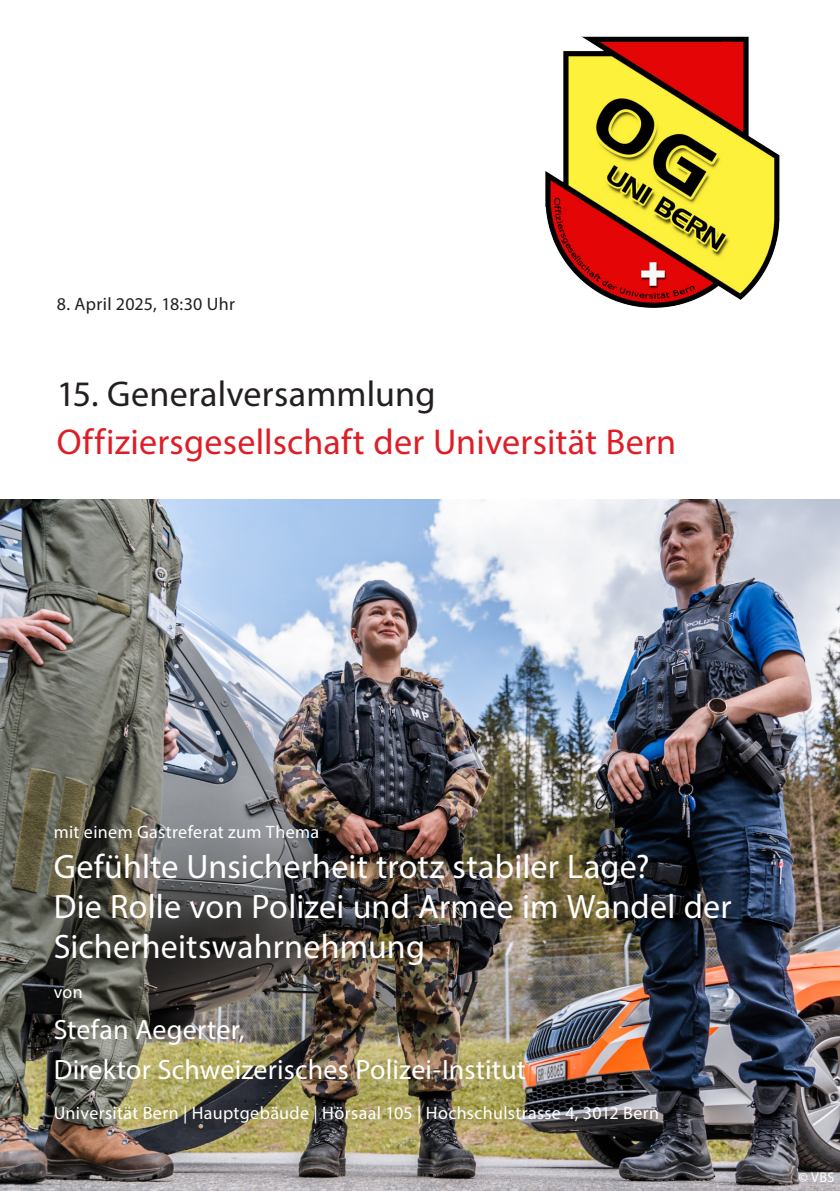
<style>
.page{position:relative;width:840px;height:1191px;background:#fff}
.page>*{position:absolute;margin:0;border:0;box-sizing:border-box;transform-origin:0 0}
.Headline{font:36px "Myriad Pro";letter-spacing:.005em;color:#de1e27}
.Headline-2{font:36px "Myriad Pro";letter-spacing:.005em;color:#231f20}
.Umschlag_Untertitel{font:34px/40px "Myriad Pro";letter-spacing:.005em;color:#fff}
.Umschlag_Untertitel-2{font:28px "Myriad Pro";letter-spacing:.005em;color:#fff}
.Umschlag_Untertitel-3{font:18px "Myriad Pro";letter-spacing:.02em;color:#fff}
.Umschlag_Untertitel-4{font:18px "Myriad Pro";letter-spacing:.015em;color:#231f20}
.Umschlag_Untertitel-5{font:14px "Myriad Pro";color:#fff}
</style>
<div class="page">
<img style="left:545px;top:36px;width:235px;height:272px">
<img style="left:0;top:499px;width:839px;height:692px">
<p class="Umschlag_Untertitel-4" style="left:57px;top:292px;width:180px">8. April 2025, 18:30 Uhr</p>
<p class="Headline-2" style="left:57px;top:371px;width:380px">15. Generalversammlung</p>
<p class="Headline" style="left:57px;top:419px;width:620px">Offiziersgesellschaft der Universität Bern</p>
<p class="Umschlag_Untertitel-3" style="left:54px;top:821px;width:267px">mit einem Gastreferat zum Thema</p>
<p class="Umschlag_Untertitel" style="left:54px;top:846px;width:597px">Gefühlte Unsicherheit trotz stabiler Lage?</p>
<p class="Umschlag_Untertitel" style="left:54px;top:886px;width:679px">Die Rolle von Polizei und Armee im Wandel der<br>Sicherheitswahrnehmung</p>
<p class="Umschlag_Untertitel-3" style="left:54px;top:981px;width:31px">von</p>
<p class="Umschlag_Untertitel-2" style="left:54px;top:1011px;width:192px">Stefan Aegerter,</p>
<p class="Umschlag_Untertitel-2" style="left:54px;top:1051px;width:473px">Direktor Schweizerisches Polizei-Institut</p>
<p class="Umschlag_Untertitel-3" style="left:54px;top:1101px;width:606px">Universität Bern | Hauptgebäude | Hörsaal 105 | Hochschulstrasse 4, 3012 Bern</p>
<p class="Umschlag_Untertitel-5" style="left:797px;top:1168px;width:37px">© VBS</p>
</div>
